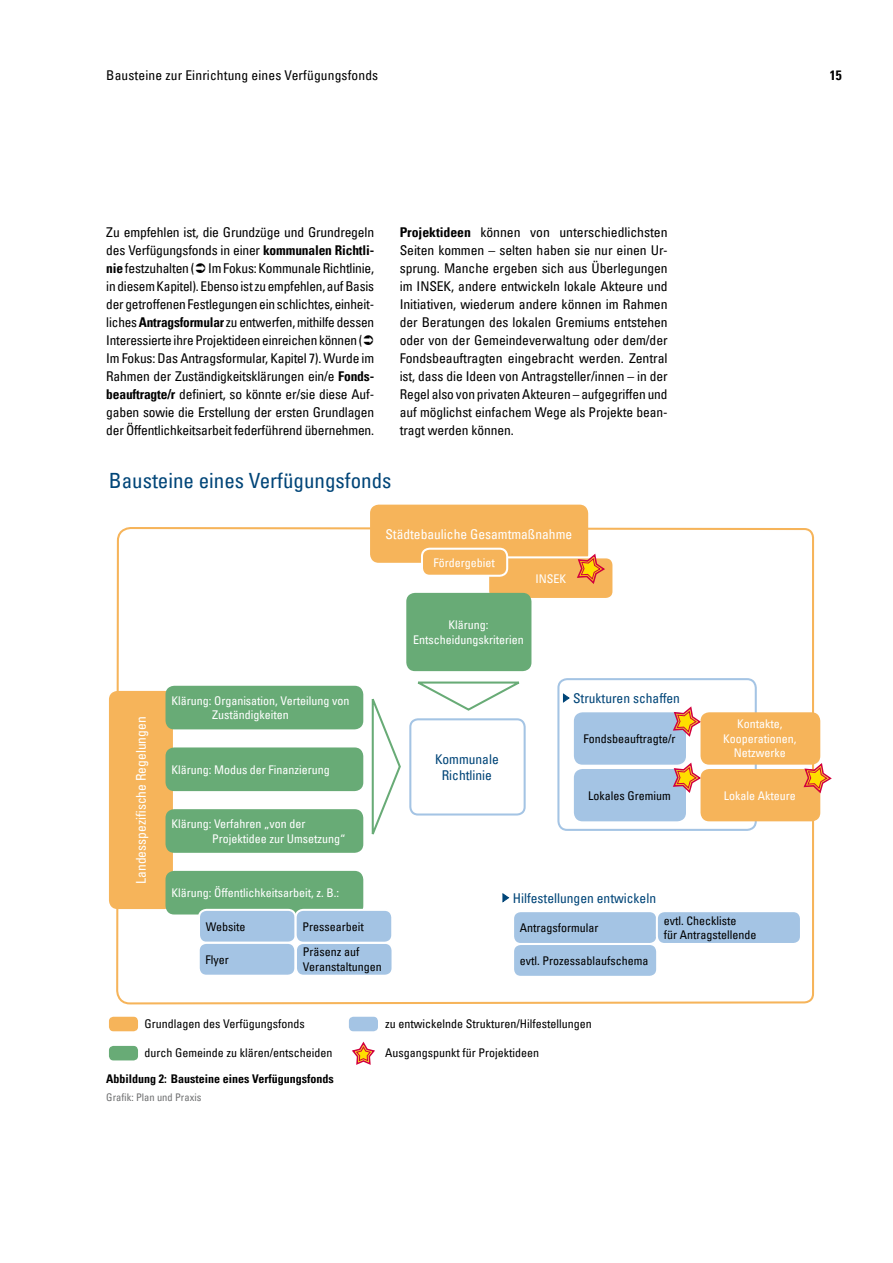
<style>
.page{position:relative;width:893px;height:1263px;background:#fff}
.page>*{position:absolute;margin:0;border:0;box-sizing:border-box;transform-origin:0 0}
.t1{font:condensed 21px "Univers LT Pro";color:#004578}
.t2{font:condensed 13.5px/18px "Univers LT Pro";letter-spacing:-.015em;color:#000}
.t3{font:condensed 13.5px/16.2px "Univers LT Pro";color:#004578;text-align:center}
.t4{font:condensed 13.5px "Univers LT Pro";color:#fff}
.t5{font:condensed 13.5px "Univers LT Pro";letter-spacing:.01em;color:#000}
.t6{font:700 condensed 13.5px "Univers LT Pro";color:#000}
.t7{font:condensed 12px/14.4px "Univers LT Pro";color:#000}
.t8{font:condensed 12px/14.4px "Univers LT Pro";color:#fff;text-align:center}
.t9{font:700 condensed 12px "Univers LT Pro";color:#000}
.t10{font:condensed 10.5px "Univers LT Pro";color:#707172}
.s1{font-weight:700}
</style>
<div class="page">
<svg style="left:115px;top:504px;width:700px;height:557px"></svg>
<div style="left:109px;top:691px;width:64px;height:218px;background:#f6b45a;border-radius:9px"></div>
<div style="left:370px;top:505px;width:218px;height:58px;background:#f6b45a;border-radius:9px"></div>
<div style="left:488px;top:557px;width:125px;height:42px;background:#f6b45a;border-radius:8px"></div>
<div style="left:487px;top:556px;width:127px;height:44px;border:2px solid #fff;border-radius:8px"></div>
<div style="left:422px;top:549px;width:85px;height:27px;background:#f6b45a;border-radius:8px"></div>
<div style="left:421px;top:548px;width:87px;height:29px;border:2px solid #fff;border-radius:8px"></div>
<svg style="left:416px;top:680px;width:111px;height:32px"></svg>
<svg style="left:371px;top:688px;width:31px;height:157px"></svg>
<div style="left:406px;top:593px;width:125px;height:78px;background:#68ab76;border-radius:9px"></div>
<div style="left:166px;top:686px;width:197px;height:43px;background:#68ab76;border-radius:9px"></div>
<div style="left:166px;top:747px;width:197px;height:44px;background:#68ab76;border-radius:9px"></div>
<div style="left:166px;top:809px;width:197px;height:44px;background:#68ab76;border-radius:9px"></div>
<div style="left:166px;top:871px;width:197px;height:43px;background:#68ab76;border-radius:9px"></div>
<svg style="left:502px;top:892px;width:8px;height:11px"></svg>
<div style="left:296px;top:943px;width:97px;height:33px;background:#a4c4e4;border-radius:8px"></div>
<div style="left:295px;top:942px;width:99px;height:35px;border:2px solid #fff;border-radius:8px"></div>
<div style="left:199px;top:910px;width:97px;height:33px;background:#a4c4e4;border-radius:8px"></div>
<div style="left:198px;top:909px;width:99px;height:35px;border:2px solid #fff;border-radius:8px"></div>
<div style="left:296px;top:910px;width:96px;height:33px;background:#a4c4e4;border-radius:8px"></div>
<div style="left:295px;top:909px;width:98px;height:35px;border:2px solid #fff;border-radius:8px"></div>
<div style="left:199px;top:943px;width:96px;height:33px;background:#a4c4e4;border-radius:8px"></div>
<div style="left:198px;top:942px;width:98px;height:35px;border:2px solid #fff;border-radius:8px"></div>
<div style="left:513px;top:911px;width:144px;height:33px;background:#a4c4e4;border-radius:8px"></div>
<div style="left:512px;top:910px;width:146px;height:35px;border:2px solid #fff;border-radius:8px"></div>
<div style="left:513px;top:944px;width:144px;height:33px;background:#a4c4e4;border-radius:8px"></div>
<div style="left:512px;top:943px;width:146px;height:35px;border:2px solid #fff;border-radius:8px"></div>
<div style="left:657px;top:911px;width:144px;height:33px;background:#a4c4e4;border-radius:8px"></div>
<div style="left:656px;top:910px;width:146px;height:35px;border:2px solid #fff;border-radius:8px"></div>
<div style="left:558px;top:679px;width:198px;height:151px;background:#fff;border-radius:9px"></div>
<div style="left:557px;top:678px;width:200px;height:153px;border:2px solid #a4c4e4;border-radius:9px"></div>
<div style="left:574px;top:712px;width:112px;height:53px;background:#a4c4e4;border-radius:9px"></div>
<div style="left:574px;top:769px;width:112px;height:52px;background:#a4c4e4;border-radius:9px"></div>
<div style="left:109px;top:1017px;width:29px;height:14px;background:#f6b45a;border-radius:5px"></div>
<div style="left:109px;top:1046px;width:29px;height:14px;background:#68ab76;border-radius:5px"></div>
<div style="left:349px;top:1017px;width:29px;height:14px;background:#a4c4e4;border-radius:5px"></div>
<div style="left:409px;top:718px;width:117px;height:97px;border:2px solid #a4c4e4;border-radius:8px"></div>
<svg style="left:576px;top:552px;width:30px;height:32px"></svg>
<svg style="left:672px;top:706px;width:28px;height:31px"></svg>
<svg style="left:672px;top:761px;width:28px;height:32px"></svg>
<svg style="left:350px;top:1040px;width:26px;height:25px"></svg>
<svg style="left:563px;top:693px;width:7px;height:10px"></svg>
<div style="left:700px;top:769px;width:120px;height:52px;background:#f6b45a;border-radius:9px"></div>
<div style="left:700px;top:712px;width:120px;height:53px;background:#f6b45a;border-radius:9px"></div>
<svg style="left:802px;top:761px;width:30px;height:34px"></svg>
<p class="t5" style="left:106px;top:67px;width:273px">Bausteine zur Einrichtung eines Verfügungsfonds</p>
<p class="t6" style="left:830px;top:66px;width:13px">15</p>
<p class="t2" style="left:106px;top:222px;width:269px">Zu empfehlen ist, die Grundzüge und Grundregeln des Verfügungsfonds in einer <span class="s1">kommunalen Richtli&shy;nie</span> festzuhalten ( Im Fokus: Kommunale Richtlinie, in diesem Kapitel). Ebenso ist zu empfehlen, auf Basis der getroffenen Festlegungen ein schlichtes, einheit&shy;liches <span class="s1">Antragsformular</span> zu entwerfen, mithilfe dessen Interessierte ihre Projektideen einreichen können ( Im Fokus: Das Antragsformular, Kapitel 7). Wurde im Rahmen der Zuständigkeitsklärungen ein/e <span class="s1">Fonds&shy;beauftragte/r</span> definiert, so könnte er/sie diese Auf&shy;gaben sowie die Erstellung der ersten Grundlagen der Öffentlichkeitsarbeit federführend übernehmen.</p>
<p class="t2" style="left:400px;top:222px;width:269px;text-align:justify"><span class="s1">Projektideen</span> können von unterschiedlichsten Seiten kommen – selten haben sie nur einen Ur&shy;sprung. Manche ergeben sich aus Überlegungen im INSEK, andere entwickeln lokale Akteure und Initiativen, wiederum andere können im Rahmen der Beratungen des lokalen Gremiums entstehen oder von der Gemeindeverwaltung oder dem/der Fondsbeauftragten eingebracht werden. Zentral ist, dass die Ideen von Antragsteller/innen – in der Regel also von privaten Akteuren – aufgegriffen und auf möglichst einfachem Wege als Projekte bean&shy;tragt werden können.</p>
<h1 class="t1" style="left:109px;top:467px;width:284px">Bausteine eines Verfügungsfonds</h1>
<p class="t4" style="left:385px;top:525px;width:188px">Städtebauliche Gesamtmaßnahme</p>
<p class="t8" style="left:535px;top:571px;width:32px">INSEK</p>
<p class="t8" style="left:434px;top:555px;width:63px">Fördergebiet</p>
<p class="t4" style="left:132px;top:884px;width:169px;rotate:-90deg">Landesspezifische Regelungen</p>
<p class="t8" style="left:212px;top:693px;width:139px;text-align:left;text-indent:-41px">Klärung: Organisation, Verteilung von<br>Zuständigkeiten</p>
<p class="t8" style="left:171px;top:762px;width:160px">Klärung: Modus der Finanzierung</p>
<p class="t8" style="left:212px;top:816px;width:135px;text-align:left;text-indent:-41px">Klärung: Verfahren „von der<br>Projektidee zur Umsetzung“</p>
<p class="t8" style="left:171px;top:885px;width:169px">Klärung: Öffentlichkeitsarbeit, z. B.:</p>
<p class="t7" style="left:206px;top:919px;width:41px">Website</p>
<p class="t7" style="left:302px;top:919px;width:63px">Pressearbeit</p>
<p class="t7" style="left:206px;top:952px;width:25px">Flyer</p>
<p class="t7" style="left:303px;top:945px;width:80px">Präsenz auf<br>Veranstaltungen</p>
<p class="t8" style="left:413px;top:617px;width:112px">Klärung:<br>Entscheidungskriterien</p>
<p class="t3" style="left:435px;top:750px;width:65px">Kommunale<br>Richtlinie</p>
<p class="t3" style="left:573px;top:690px;width:108px">Strukturen schaffen</p>
<p class="t7" style="left:583px;top:731px;width:93px">Fondsbeauftragte/r</p>
<p class="t7" style="left:588px;top:788px;width:84px">Lokales Gremium</p>
<p class="t8" style="left:723px;top:717px;width:75px">Kontakte,<br>Kooperationen,<br>Netzwerke</p>
<p class="t8" style="left:724px;top:788px;width:73px">Lokale Akteure</p>
<p class="t3" style="left:513px;top:889px;width:145px">Hilfestellungen entwickeln</p>
<p class="t7" style="left:520px;top:920px;width:80px">Antragsformular</p>
<p class="t7" style="left:520px;top:953px;width:130px">evtl. Prozessablaufschema</p>
<p class="t7" style="left:664px;top:913px;width:94px">evtl. Checkliste<br>für Antragstellende</p>
<p class="t7" style="left:145px;top:1016px;width:162px">Grundlagen des Verfügungsfonds</p>
<p class="t7" style="left:145px;top:1045px;width:189px">durch Gemeinde zu klären/entscheiden</p>
<p class="t9" style="left:106px;top:1071px;width:229px">Abbildung 2: Bausteine eines Verfügungsfonds</p>
<p class="t10" style="left:106px;top:1090px;width:97px">Grafik: Plan und Praxis</p>
<p class="t7" style="left:385px;top:1016px;width:208px">zu entwickelnde Strukturen/Hilfestellungen</p>
<p class="t7" style="left:385px;top:1045px;width:155px">Ausgangspunkt für Projektideen</p>
</div>
